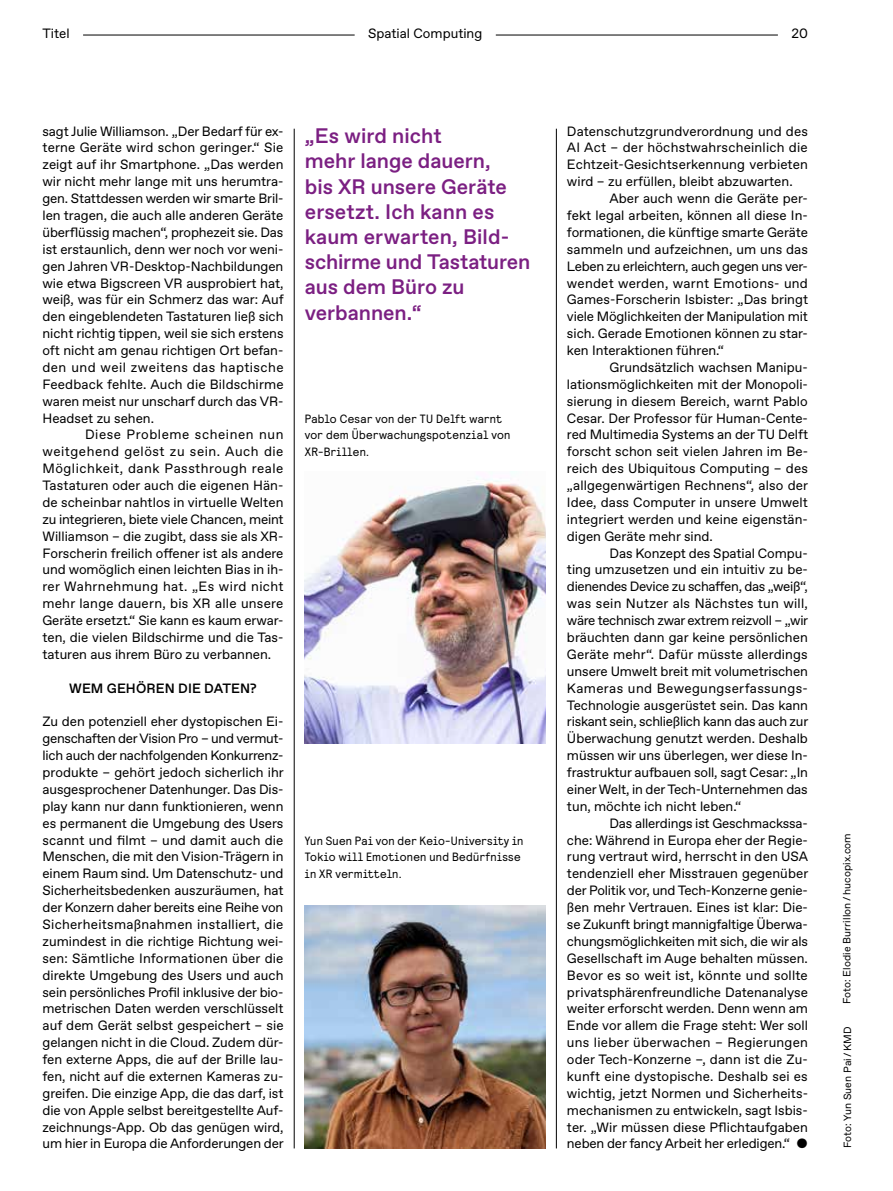
<style>
.page{position:relative;width:893px;height:1191px;background:#fff}
.page>*{position:absolute;margin:0;border:0;box-sizing:border-box;transform-origin:0 0}
.t1{font:500 21px/25.2px "ABC Favorit";color:#7b1f82}
.t2{font:13.5px/16.8px "ABC Favorit";color:#000;text-align:justify}
.t3{font:500 13.5px "ABC Favorit";letter-spacing:.01em;color:#000}
.t4{font:12px/16.8px "Relative Faux Pro";letter-spacing:.025em;color:#000}
.t5{font:10.5px "ABC Favorit";letter-spacing:.01em;color:#000}
</style>
<div class="page">
<hr style="left:294px;top:129px;width:1px;height:1019px;background:#000">
<hr style="left:556px;top:129px;width:1px;height:1019px;background:#000">
<img style="left:305px;top:905px;width:241px;height:243px">
<img style="left:305px;top:471px;width:241px;height:272px">
<hr style="left:83px;top:35px;width:272px;height:1px;background:#000">
<hr style="left:496px;top:35px;width:282px;height:1px;background:#000">
<p class="t2" style="left:43px;top:25px;width:29px">Titel</p>
<p class="t2" style="left:368px;top:25px;width:116px">Spatial Computing</p>
<p class="t2" style="left:791px;top:25px;width:18px">20</p>
<p class="t2" style="left:43px;top:123px;width:243px">sagt Julie Williamson. „Der Bedarf für ex&shy;terne Geräte wird schon geringer.“ Sie zeigt auf ihr Smartphone. „Das werden wir nicht mehr lange mit uns herumtra&shy;gen. Stattdessen werden wir smarte Bril&shy;len tragen, die auch alle anderen Geräte überflüssig machen“, prophezeit sie. Das ist erstaunlich, denn wer noch vor weni&shy;gen Jahren VR-Desktop-Nachbildungen wie etwa Bigscreen VR ausprobiert hat, weiß, was für ein Schmerz das war: Auf den eingeblendeten Tastaturen ließ sich nicht richtig tippen, weil sie sich erstens oft nicht am genau richtigen Ort befan&shy;den und weil zweitens das haptische Feedback fehlte. Auch die Bildschirme waren meist nur unscharf durch das VR-Headset zu sehen.</p>
<p class="t2" style="left:43px;top:426px;width:243px;text-indent:43px">Diese Probleme scheinen nun weitgehend gelöst zu sein. Auch die Möglichkeit, dank Passthrough reale Tastaturen oder auch die eigenen Hän&shy;de scheinbar nahtlos in virtuelle Welten zu integrieren, biete viele Chancen, meint Williamson – die zugibt, dass sie als XR-Forscherin freilich offener ist als andere und womöglich einen leichten Bias in ih&shy;rer Wahrnehmung hat. „Es wird nicht mehr lange dauern, bis XR alle unsere Geräte ersetzt.“ Sie kann es kaum erwar&shy;ten, die vielen Bildschirme und die Tas&shy;taturen aus ihrem Büro zu verbannen.</p>
<p class="t3" style="left:69px;top:680px;width:189px">WEM GEHÖREN DIE DATEN?</p>
<p class="t2" style="left:43px;top:713px;width:243px">Zu den potenziell eher dystopischen Ei&shy;genschaften der Vision Pro – und vermut&shy;lich auch der nachfolgenden Konkurrenz&shy;produkte – gehört jedoch sicherlich ihr ausgesprochener Datenhunger. Das Dis&shy;play kann nur dann funktionieren, wenn es permanent die Umgebung des Users scannt und filmt – und damit auch die Menschen, die mit den Vision-Trägern in einem Raum sind. Um Datenschutz- und Sicherheitsbedenken auszuräumen, hat der Konzern daher bereits eine Reihe von Sicherheitsmaßnahmen installiert, die zumindest in die richtige Richtung wei&shy;sen: Sämtliche Informationen über die direkte Umgebung des Users und auch sein persönliches Profil inklusive der bio&shy;metrischen Daten werden verschlüsselt auf dem Gerät selbst gespeichert – sie gelangen nicht in die Cloud. Zudem dür&shy;fen externe Apps, die auf der Brille lau&shy;fen, nicht auf die externen Kameras zu&shy;greifen. Die einzige App, die das darf, ist die von Apple selbst bereitgestellte Auf&shy;zeichnungs-App. Ob das genügen wird, um hier in Europa die Anforderungen der</p>
<p class="t2" style="left:567px;top:123px;width:242px">Datenschutzgrundverordnung und des AI Act – der höchstwahrscheinlich die Echtzeit-Gesichtserkennung verbieten wird – zu erfüllen, bleibt abzuwarten.</p>
<p class="t2" style="left:567px;top:190px;width:243px;text-indent:43px">Aber auch wenn die Geräte per&shy;fekt legal arbeiten, können all diese In&shy;formationen, die künftige smarte Geräte sammeln und aufzeichnen, um uns das Leben zu erleichtern, auch gegen uns ver&shy;wendet werden, warnt Emotions- und Games-Forscherin Isbister: „Das bringt viele Möglichkeiten der Manipulation mit sich. Gerade Emotionen können zu star&shy;ken Interaktionen führen.“</p>
<p class="t2" style="left:567px;top:359px;width:243px;text-indent:43px">Grundsätzlich wachsen Manipu&shy;lationsmöglichkeiten mit der Monopoli&shy;sierung in diesem Bereich, warnt Pablo Cesar. Der Professor für Human-Cente&shy;red Multimedia Systems an der TU Delft forscht schon seit vielen Jahren im Be&shy;reich des Ubiquitous Computing – des „allgegenwärtigen Rechnens“, also der Idee, dass Computer in unsere Umwelt integriert werden und keine eigenstän&shy;digen Geräte mehr sind.</p>
<p class="t2" style="left:567px;top:545px;width:243px;text-indent:43px">Das Konzept des Spatial Compu&shy;ting umzusetzen und ein intuitiv zu be&shy;dienendes Device zu schaffen, das „weiß“, was sein Nutzer als Nächstes tun will, wäre technisch zwar extrem reizvoll – „wir bräuchten dann gar keine persönlichen Geräte mehr“. Dafür müsste allerdings unsere Umwelt breit mit volumetrischen Kameras und Bewegungserfassungs-Technologie ausgerüstet sein. Das kann riskant sein, schließlich kann das auch zur Überwachung genutzt werden. Deshalb müssen wir uns überlegen, wer diese In&shy;frastruktur aufbauen soll, sagt Cesar: „In einer Welt, in der Tech-Unternehmen das tun, möchte ich nicht leben.“</p>
<p class="t2" style="left:567px;top:815px;width:243px;text-indent:43px">Das allerdings ist Geschmackssa&shy;che: Während in Europa eher der Regie&shy;rung vertraut wird, herrscht in den USA tendenziell eher Misstrauen gegenüber der Politik vor, und Tech-Konzerne genie&shy;ßen mehr Vertrauen. Eines ist klar: Die&shy;se Zukunft bringt mannigfaltige Überwa&shy;chungsmöglichkeiten mit sich, die wir als Gesellschaft im Auge behalten müssen.<br>Bevor es so weit ist, könnte und sollte privatsphärenfreundliche Datenanalyse weiter erforscht werden. Denn wenn am Ende vor allem die Frage steht: Wer soll uns lieber überwachen – Regierungen oder Tech-Konzerne –, dann ist die Zu&shy;kunft eine dystopische. Deshalb sei es wichtig, jetzt Normen und Sicherheits&shy;mechanismen zu entwickeln, sagt Isbis&shy;ter. „Wir müssen diese Pflichtaufgaben neben der fancy Arbeit her erledigen.“</p>
<h1 class="t1" style="left:305px;top:124px;width:227px">„Es wird nicht<br>mehr lange dauern,<br>bis XR unsere Geräte ersetzt. Ich kann es kaum erwarten, Bild&shy;schirme und Tastaturen aus dem Büro zu verbannen.“</h1>
<p class="t4" style="left:305px;top:410px;width:207px">Pablo Cesar von der TU Delft warnt vor dem Überwachungspotenzial von<br>XR-Brillen.</p>
<p class="t4" style="left:305px;top:832px;width:220px">Yun Suen Pai von der Keio-University in<br>Tokio will Emotionen und Bedürfnisse in XR vermitteln.</p>
<p class="t5" style="left:841px;top:1004px;width:173px;rotate:-90deg">Foto: Elodie Burrillon / hucopix.com</p>
<p class="t5" style="left:841px;top:1148px;width:124px;rotate:-90deg">Foto: Yun Suen Pai / KMD</p>
</div>
